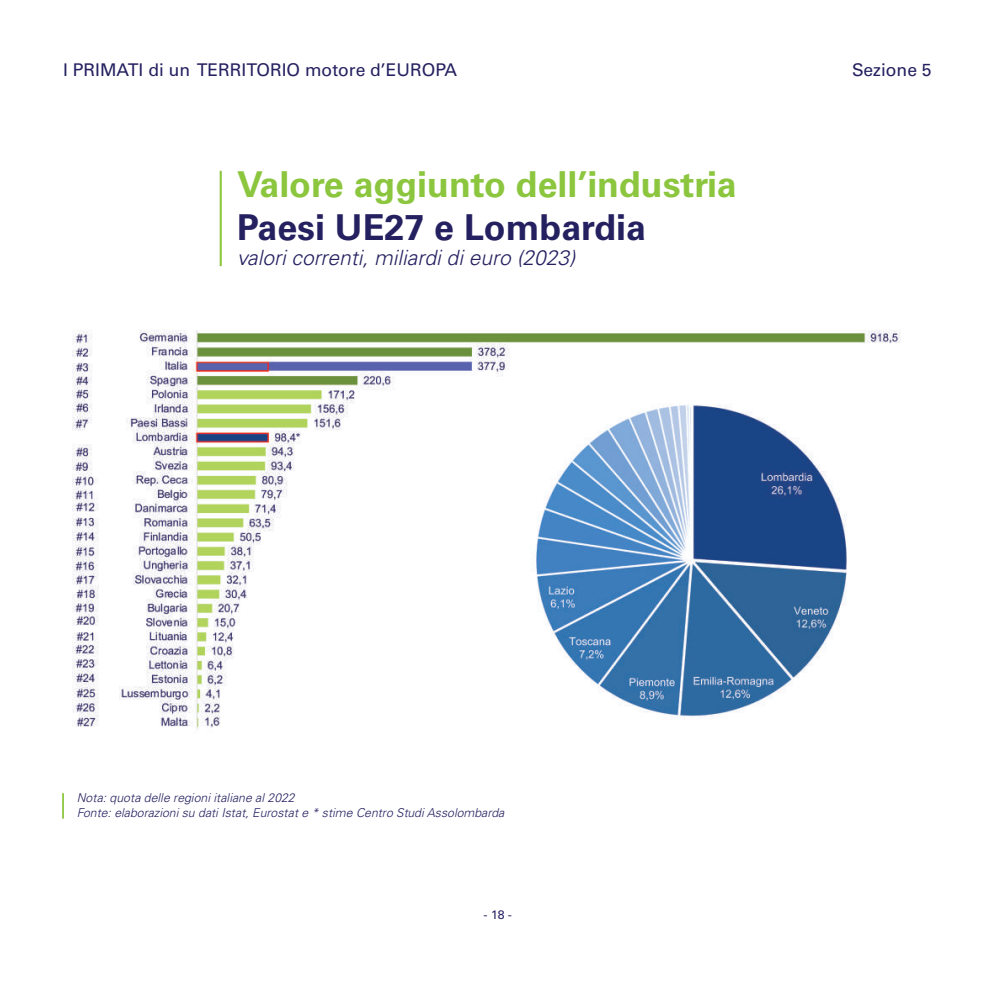
<style>
.page{position:relative;width:993px;height:993px;background:#fff}
.page>*{position:absolute;margin:0;border:0;box-sizing:border-box;transform-origin:0 0}
.t1{font:700 35.7px "Univers LT Std";color:#8bc63e}
.t2{font:700 35.7px "Univers LT Std";color:#252161}
.t3{font:italic 300 21px "Univers LT Std";color:#252161}
.t4{font:17.5px "Univers LT Std";color:#252161}
.t5{font:italic 300 12.25px/14.7px "Univers LT Std";color:#252161}
.t6{font:12.25px "Univers LT Std";color:#252161}
</style>
<div class="page">
<hr style="left:219px;top:171px;width:3px;height:95px;background:#8bc63e">
<hr style="left:62px;top:792px;width:2px;height:26px;background:#8bc63e">
<img style="left:73px;top:330px;width:828px;height:399px">
<h3 class="t4" style="left:63px;top:59px;width:395px">I PRIMATI di un TERRITORIO motore d’EUROPA</h3>
<h1 class="t1" style="left:237px;top:163px;width:501px">Valore aggiunto dell’industria</h1>
<h1 class="t2" style="left:237px;top:206px;width:410px">Paesi UE27 e Lombardia</h1>
<h2 class="t3" style="left:237px;top:244px;width:339px">valori correnti, miliardi di euro (2023)</h2>
<h3 class="t4" style="left:851px;top:59px;width:81px">Sezione 5</h3>
<p class="t5" style="left:77px;top:790px;width:429px">Nota: quota delle regioni italiane al 2022<br>Fonte: elaborazioni su dati Istat, Eurostat e * stime Centro Studi Assolombarda</p>
<p class="t6" style="left:483px;top:906px;width:30px">- 18 -</p>
</div>
